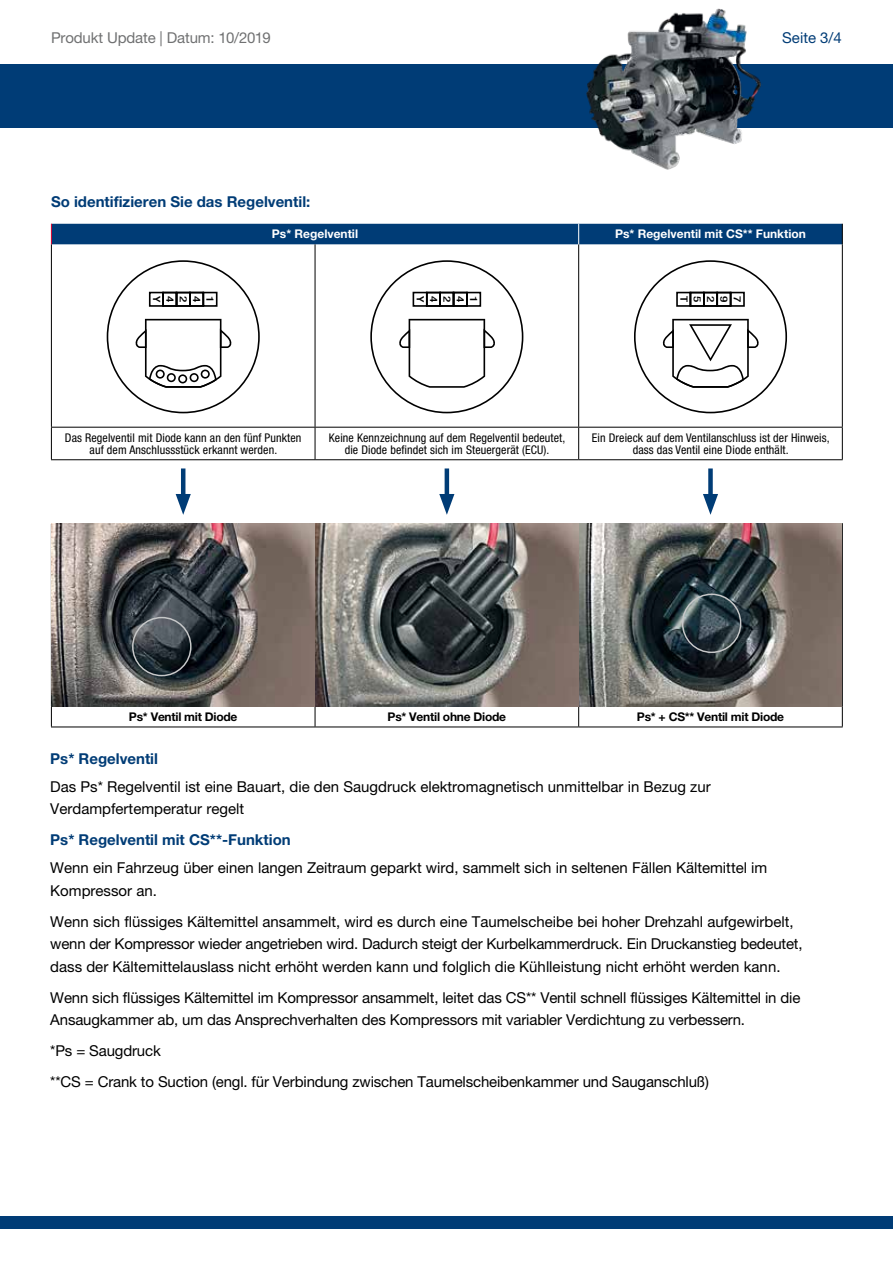
<style>
.page{position:relative;width:893px;height:1263px;background:#fff}
.page>*{position:absolute;margin:0;border:0;box-sizing:border-box;transform-origin:0 0}
.t1{font:15px/22.5px "Helvetica Neue LT Pro";color:#000}
.t2{font:700 15px "Helvetica Neue LT Pro";color:#003c76}
.t3{font:15px "Helvetica Neue LT Pro";letter-spacing:-.01em;color:#707172}
.t4{font:15px "Helvetica Neue LT Pro";color:#003c76}
.t5{font:condensed 12px/12px "Helvetica Neue LT Pro";letter-spacing:.01em;color:#000;text-align:center}
.t6{font:700 12px "Helvetica Neue LT Pro";letter-spacing:-.02em;color:#000}
.t7{font:700 12px "Helvetica Neue LT Pro";color:#fff}
.t8{font:500 condensed 10.05px "Helvetica Neue LT Pro";color:#000;scale:1.31 1}
</style>
<div class="page">
<div style="left:0;top:64px;width:893px;height:64px;background:#003c76"></div>
<div style="left:0;top:1216px;width:893px;height:13px;background:#003c76"></div>
<img style="left:586px;top:8px;width:175px;height:162px">
<hr style="left:51px;top:244px;width:1px;height:183px;background:#000">
<hr style="left:315px;top:244px;width:1px;height:183px;background:#000">
<hr style="left:578px;top:244px;width:1px;height:183px;background:#000">
<hr style="left:842px;top:244px;width:1px;height:183px;background:#000">
<hr style="left:51px;top:427px;width:264px;height:1px;background:#000">
<hr style="left:51px;top:428px;width:1px;height:31px;background:#000">
<hr style="left:315px;top:427px;width:264px;height:1px;background:#000">
<hr style="left:315px;top:428px;width:1px;height:31px;background:#000">
<hr style="left:579px;top:427px;width:264px;height:1px;background:#000">
<hr style="left:578px;top:428px;width:1px;height:31px;background:#000">
<hr style="left:842px;top:428px;width:1px;height:31px;background:#000">
<hr style="left:51px;top:459px;width:264px;height:1px;background:#000">
<hr style="left:315px;top:459px;width:264px;height:1px;background:#000">
<hr style="left:579px;top:459px;width:264px;height:1px;background:#000">
<hr style="left:51px;top:523px;width:264px;height:1px;background:#000">
<hr style="left:51px;top:524px;width:1px;height:182px;background:#000">
<hr style="left:315px;top:523px;width:264px;height:1px;background:#000">
<hr style="left:579px;top:523px;width:264px;height:1px;background:#000">
<hr style="left:842px;top:524px;width:1px;height:182px;background:#000">
<hr style="left:51px;top:706px;width:264px;height:1px;background:#000">
<svg style="left:51px;top:707px;width:1px;height:20px"></svg>
<hr style="left:315px;top:706px;width:264px;height:1px;background:#000">
<svg style="left:315px;top:707px;width:1px;height:20px"></svg>
<hr style="left:579px;top:706px;width:264px;height:1px;background:#000">
<svg style="left:578px;top:707px;width:1px;height:20px"></svg>
<svg style="left:842px;top:707px;width:1px;height:20px"></svg>
<hr style="left:51px;top:727px;width:264px;height:1px;background:#000">
<hr style="left:315px;top:727px;width:264px;height:1px;background:#000">
<hr style="left:579px;top:727px;width:264px;height:1px;background:#000">
<div style="left:51px;top:224px;width:792px;height:20px;background:#003c76"></div>
<svg style="left:107px;top:260px;width:153px;height:153px"></svg>
<div style="left:202px;top:292px;width:16px;height:15px;border:2px solid #000"></div>
<div style="left:189px;top:292px;width:15px;height:15px;border:2px solid #000"></div>
<div style="left:176px;top:292px;width:15px;height:15px;border:2px solid #000"></div>
<div style="left:162px;top:292px;width:15px;height:15px;border:2px solid #000"></div>
<div style="left:149px;top:292px;width:15px;height:15px;border:2px solid #000"></div>
<svg style="left:370px;top:260px;width:153px;height:153px"></svg>
<div style="left:466px;top:292px;width:15px;height:15px;border:2px solid #000"></div>
<div style="left:453px;top:292px;width:15px;height:15px;border:2px solid #000"></div>
<div style="left:439px;top:292px;width:15px;height:15px;border:2px solid #000"></div>
<div style="left:426px;top:292px;width:15px;height:15px;border:2px solid #000"></div>
<div style="left:413px;top:292px;width:15px;height:15px;border:2px solid #000"></div>
<svg style="left:634px;top:260px;width:153px;height:153px"></svg>
<hr style="left:181px;top:468px;width:4px;height:34px;background:#003c76">
<svg style="left:176px;top:494px;width:15px;height:21px"></svg>
<hr style="left:445px;top:468px;width:4px;height:34px;background:#003c76">
<svg style="left:439px;top:494px;width:15px;height:21px"></svg>
<div style="left:708px;top:468px;width:5px;height:34px;background:#003c76"></div>
<svg style="left:703px;top:494px;width:15px;height:21px"></svg>
<img style="left:52px;top:524px;width:790px;height:182px">
<div style="left:682px;top:593px;width:59px;height:60px;border:2px solid #c6c7c8;border-radius:50%"></div>
<div style="left:132px;top:617px;width:60px;height:59px;border:2px solid #c6c7c8;border-radius:50%"></div>
<p class="t3" style="left:51px;top:28px;width:221px">Produkt Update | Datum: 10/2019</p>
<p class="t4" style="left:782px;top:28px;width:61px">Seite 3/4</p>
<p class="t2" style="left:51px;top:192px;width:261px">So identifizieren Sie das Regelventil:</p>
<p class="t7" style="left:272px;top:227px;width:88px">Ps* Regelventil</p>
<p class="t7" style="left:615px;top:227px;width:192px">Ps* Regelventil mit CS** Funktion</p>
<p class="t8" style="left:163px;top:296px;width:6px;rotate:90deg">Y</p>
<p class="t8" style="left:176px;top:296px;width:6px;rotate:90deg">4</p>
<p class="t8" style="left:189px;top:296px;width:6px;rotate:90deg">2</p>
<p class="t8" style="left:203px;top:296px;width:6px;rotate:90deg">4</p>
<p class="t8" style="left:216px;top:296px;width:6px;rotate:90deg">1</p>
<p class="t8" style="left:426px;top:296px;width:6px;rotate:90deg">Y</p>
<p class="t8" style="left:440px;top:296px;width:6px;rotate:90deg">4</p>
<p class="t8" style="left:453px;top:296px;width:6px;rotate:90deg">2</p>
<p class="t8" style="left:466px;top:296px;width:6px;rotate:90deg">4</p>
<p class="t8" style="left:480px;top:296px;width:6px;rotate:90deg">1</p>
<p class="t8" style="left:690px;top:296px;width:6px;rotate:90deg">T</p>
<p class="t8" style="left:703px;top:296px;width:6px;rotate:90deg">5</p>
<p class="t8" style="left:717px;top:296px;width:6px;rotate:90deg">2</p>
<p class="t8" style="left:730px;top:296px;width:6px;rotate:90deg">9</p>
<p class="t8" style="left:743px;top:296px;width:6px;rotate:90deg">7</p>
<p class="t5" style="left:65px;top:431px;width:238px">Das Regelventil mit Diode kann an den fünf Punkten auf dem Anschlussstück erkannt werden.</p>
<p class="t5" style="left:329px;top:431px;width:238px">Keine Kennzeichnung auf dem Regelventil bedeutet, die Diode befindet sich im Steuergerät (ECU).</p>
<p class="t5" style="left:592px;top:431px;width:239px">Ein Dreieck auf dem Ventilanschluss ist der Hinweis, dass das Ventil eine Diode enthält.</p>
<p class="t6" style="left:129px;top:709px;width:110px">Ps* Ventil mit Diode</p>
<p class="t6" style="left:388px;top:709px;width:120px">Ps* Ventil ohne Diode</p>
<p class="t6" style="left:637px;top:709px;width:149px">Ps* + CS** Ventil mit Diode</p>
<p class="t2" style="left:50px;top:749px;width:109px">Ps* Regelventil</p>
<p class="t1" style="left:50px;top:775px;width:662px">Das Ps* Regelventil ist eine Bauart, die den Saugdruck elektromagnetisch unmittelbar in Bezug zur<br>Verdampfertemperatur regelt</p>
<p class="t2" style="left:50px;top:830px;width:242px">Ps* Regelventil mit CS**-Funktion</p>
<p class="t1" style="left:50px;top:856px;width:719px">Wenn ein Fahrzeug über einen langen Zeitraum geparkt wird, sammelt sich in seltenen Fällen Kältemittel im<br>Kompressor an.</p>
<p class="t1" style="left:50px;top:910px;width:754px">Wenn sich flüssiges Kältemittel ansammelt, wird es durch eine Taumelscheibe bei hoher Drehzahl aufgewirbelt, wenn der Kompressor wieder angetrieben wird. Dadurch steigt der Kurbelkammerdruck. Ein Druckanstieg bedeutet, dass der Kältemittelauslass nicht erhöht werden kann und folglich die Kühlleistung nicht erhöht werden kann.</p>
<p class="t1" style="left:50px;top:986px;width:752px">Wenn sich flüssiges Kältemittel im Kompressor ansammelt, leitet das CS** Ventil schnell flüssiges Kältemittel in die<br>Ansaugkammer ab, um das Ansprechverhalten des Kompressors mit variabler Verdichtung zu verbessern.</p>
<p class="t1" style="left:50px;top:1035px;width:660px;line-height:31px">*Ps = Saugdruck<br>**CS = Crank to Suction (engl. für Verbindung zwischen Taumelscheibenkammer und Sauganschluß)</p>
</div>
